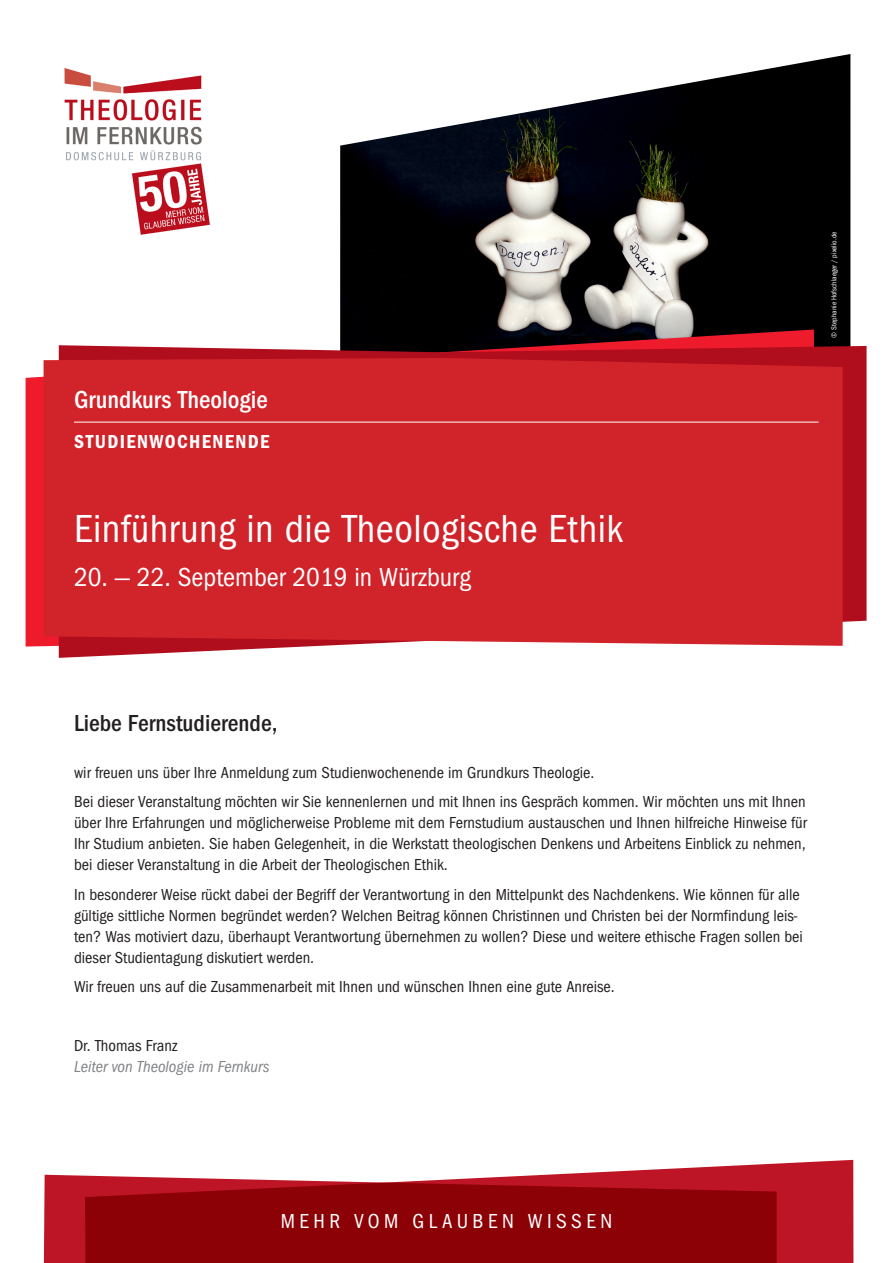
<style>
.page{position:relative;width:893px;height:1263px;background:#fff}
.page>*{position:absolute;margin:0;border:0;box-sizing:border-box;transform-origin:0 0}
.Title_-_Thema{font:40.5px "Franklin Goth EFTU Book Con";letter-spacing:.01em;color:#fff}
.Titel_-_Datum{font:27px "Franklin Goth EFTU Book Con";color:#fff}
.Title_-_Kurs{font:25.5px "Franklin Goth EFTU Med Con";color:#fff}
.Fließtext_Überschrif{font:24px "Franklin Goth EFTU Med Con";color:#231f20}
.t1{font:21px "Franklin Goth EFTU Book Con";letter-spacing:.21em;color:#fff}
.Fließtext{font:16.5px/21px "Franklin Goth EFTU Book Con";color:#231f20;text-align:justify}
.Fließtext-2{font:16.5px/21px "Franklin Goth EFTU Book Con Ita";color:#808285}
.Fließtext-3{font:7.5px "Franklin Goth EFTU Book Con";color:#fff}
.s1{font-family:"Franklin Goth EFTU Book Con";color:#231f20}
</style>
<div class="page">
<img style="left:340px;top:54px;width:510px;height:291px">
<svg style="left:26px;top:329px;width:788px;height:317px"></svg>
<svg style="left:59px;top:345px;width:807px;height:313px;fill:#b00d1d"></svg>
<svg style="left:542px;top:1160px;width:311px;height:103px;fill:#bd1525"></svg>
<svg style="left:43px;top:1175px;width:734px;height:88px;background:#970c12"></svg>
<div style="left:44px;top:358px;width:799px;height:288px;background:#d1232a"></div>
<img style="left:64px;top:68px;width:146px;height:167px">
<hr style="left:74px;top:422px;width:745px;height:1px;background:#fff">
<div style="left:74px;top:435px;width:195px;height:13px;background:#d1232a"></div>
<p class="Title_-_Kurs" style="left:74px;top:385px;width:195px">Grundkurs Theologie</p>
<p class="Title_-_Thema" style="left:74px;top:506px;width:551px">Einführung in die Theologische Ethik</p>
<p class="Titel_-_Datum" style="left:74px;top:562px;width:398px">20. — 22. September 2019 in Würzburg</p>
<p class="Fließtext-3" style="left:830px;top:338px;width:108px;rotate:-90deg">© Stephanie Hofschlaeger / pixelio.de</p>
<p class="Fließtext_Überschrif" style="left:74px;top:709px;width:205px">Liebe Fernstudierende,</p>
<p class="Fließtext" style="left:74px;top:762px;width:522px">wir freuen uns über Ihre Anmeldung zum Studienwochenende im Grundkurs Theologie.</p>
<p class="Fließtext" style="left:74px;top:791px;width:734px">Bei dieser Veranstaltung möchten wir Sie kennenlernen und mit Ihnen ins Gespräch kommen. Wir möchten uns mit Ihnen über Ihre Erfahrungen und möglicherweise Probleme mit dem Fernstudium austauschen und Ihnen hilfreiche Hinweise für Ihr Studium anbieten. Sie haben Gelegenheit, in die Werkstatt theologischen Denkens und Arbeitens Einblick zu nehmen, bei dieser Veranstaltung in die Arbeit der Theologischen Ethik.</p>
<p class="Fließtext" style="left:74px;top:884px;width:730px;text-align:left">In besonderer Weise rückt dabei der Begriff der Verantwortung in den Mittelpunkt des Nachdenkens. Wie können für alle gültige sittliche Normen begründet werden? Welchen Beitrag können Christinnen und Christen bei der Normfindung leis&shy;ten? Was motiviert dazu, überhaupt Verantwortung übernehmen zu wollen? Diese und weitere ethische Fragen sollen bei dieser Studientagung diskutiert werden.</p>
<p class="Fließtext" style="left:74px;top:976px;width:542px">Wir freuen uns auf die Zusammenarbeit mit Ihnen und wünschen Ihnen eine gute Anreise.</p>
<p class="Fließtext-2" style="left:74px;top:1035px;width:197px"><span class="s1">Dr. Thomas Franz<br></span>Leiter von Theologie im Fernkurs</p>
<p class="t1" style="left:281px;top:1209px;width:333px">MEHR VOM GLAUBEN WISSEN</p>
</div>
